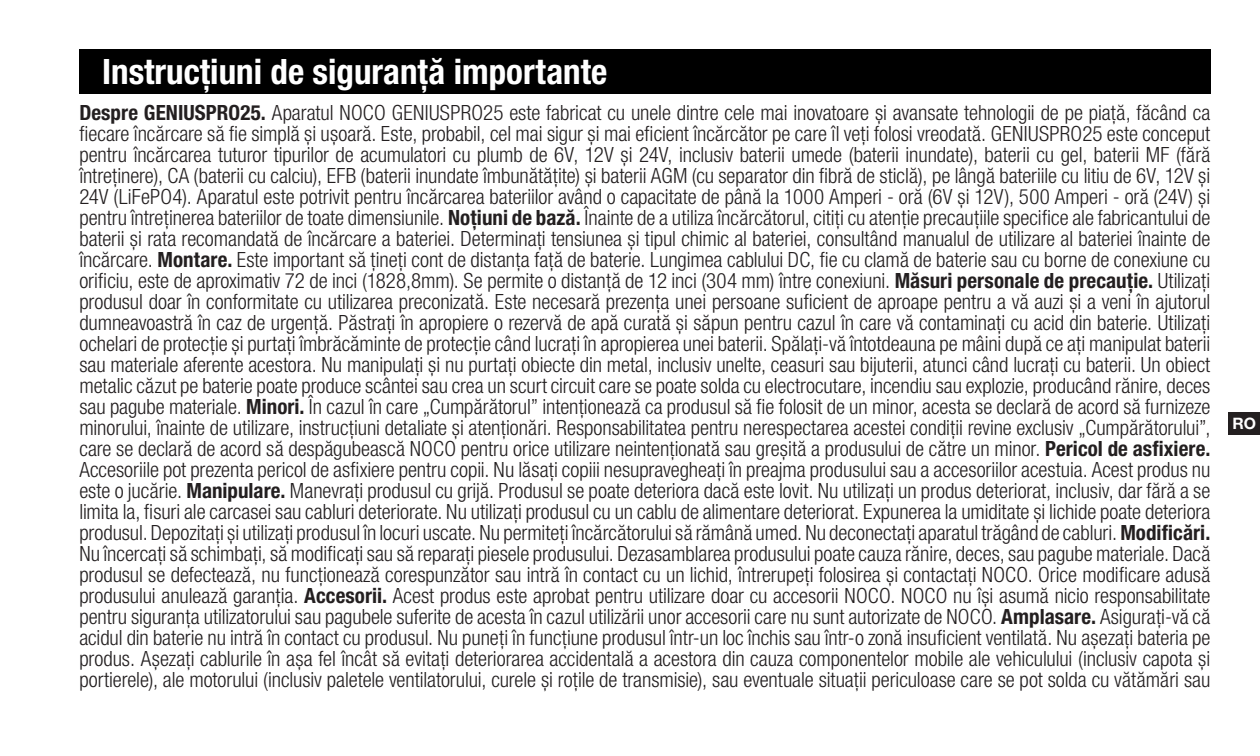
<style>
.page{position:relative;width:1260px;height:756px;background:#fff}
.page>*{position:absolute;margin:0;border:0;box-sizing:border-box;transform-origin:0 0}
.t1{font:700 condensed 35px "Helvetica Neue LTW1 G";color:#fff}
.t2{font:300 condensed 21px/21px "Helvetica Neue LTW1 G";color:#231f20;text-align:justify}
.t3{font:700 15.75px "Helvetica Neue LT Std";color:#fff}
.s1{font-weight:700}
</style>
<div class="page">
<div style="left:1228px;top:412px;width:32px;height:23px;background:#231f20"></div>
<div style="left:79px;top:50px;width:1131px;height:44px;background:#000"></div>
<p class="t1" style="left:102px;top:51px;width:507px">Instrucțiuni de siguranță importante</p>
<p class="t2" style="left:79px;top:102px;width:1133px"><span class="s1">Despre GENIUSPRO25.</span> Aparatul NOCO GENIUSPRO25 este fabricat cu unele dintre cele mai inovatoare și avansate tehnologii de pe piață, făcând ca fiecare încărcare să fie simplă și ușoară. Este, probabil, cel mai sigur și mai eficient încărcător pe care îl veți folosi vreodată. GENIUSPRO25 este conceput pentru încărcarea tuturor tipurilor de acumulatori cu plumb de 6V, 12V și 24V, inclusiv baterii umede (baterii inundate), baterii cu gel, baterii MF (fără întreținere), CA (baterii cu calciu), EFB (baterii inundate îmbunătățite) și baterii AGM (cu separator din fibră de sticlă), pe lângă bateriile cu litiu de 6V, 12V și 24V (LiFePO4). Aparatul este potrivit pentru încărcarea bateriilor având o capacitate de până la 1000 Amperi - oră (6V și 12V), 500 Amperi - oră (24V) și pentru întreținerea bateriilor de toate dimensiunile. <span class="s1">Noțiuni de bază.</span> Înainte de a utiliza încărcătorul, citiți cu atenție precauțiile specifice ale fabricantului de baterii și rata recomandată de încărcare a bateriei. Determinați tensiunea și tipul chimic al bateriei, consultând manualul de utilizare al bateriei înainte de încărcare. <span class="s1">Montare.</span> Este important să țineți cont de distanța față de baterie. Lungimea cablului DC, fie cu clamă de baterie sau cu borne de conexiune cu orificiu, este de aproximativ 72 de inci (1828,8mm). Se permite o distanță de 12 inci (304 mm) între conexiuni. <span class="s1">Măsuri personale de precauție.</span> Utilizați produsul doar în conformitate cu utilizarea preconizată. Este necesară prezența unei persoane suficient de aproape pentru a vă auzi și a veni în ajutorul dumneavoastră în caz de urgență. Păstrați în apropiere o rezervă de apă curată și săpun pentru cazul în care vă contaminați cu acid din baterie. Utilizați ochelari de protecție și purtați îmbrăcăminte de protecție când lucrați în apropierea unei baterii. Spălați-vă întotdeauna pe mâini după ce ați manipulat baterii sau materiale aferente acestora. Nu manipulați și nu purtați obiecte din metal, inclusiv unelte, ceasuri sau bijuterii, atunci când lucrați cu baterii. Un obiect metalic căzut pe baterie poate produce scântei sau crea un scurt circuit care se poate solda cu electrocutare, incendiu sau explozie, producând rănire, deces sau pagube materiale. <span class="s1">Minori.</span> În cazul în care „Cumpărătorul” intenționează ca produsul să fie folosit de un minor, acesta se declară de acord să furnizeze minorului, înainte de utilizare, instrucțiuni detaliate și atenționări. Responsabilitatea pentru nerespectarea acestei condiții revine exclusiv „Cumpărătorului”, care se declară de acord să despăgubească NOCO pentru orice utilizare neintenționată sau greșită a produsului de către un minor. <span class="s1">Pericol de asfixiere.<br></span>Accesoriile pot prezenta pericol de asfixiere pentru copii. Nu lăsați copiii nesupravegheați în preajma produsului sau a accesoriilor acestuia. Acest produs nu este o jucărie. <span class="s1">Manipulare.</span> Manevrați produsul cu grijă. Produsul se poate deteriora dacă este lovit. Nu utilizați un produs deteriorat, inclusiv, dar fără a se limita la, fisuri ale carcasei sau cabluri deteriorate. Nu utilizați produsul cu un cablu de alimentare deteriorat. Expunerea la umiditate și lichide poate deteriora produsul. Depozitați și utilizați produsul în locuri uscate. Nu permiteți încărcătorului să rămână umed. Nu deconectați aparatul trăgând de cabluri. <span class="s1">Modificări.<br></span>Nu încercați să schimbați, să modificați sau să reparați piesele produsului. Dezasamblarea produsului poate cauza rănire, deces, sau pagube materiale. Dacă produsul se defectează, nu funcționează corespunzător sau intră în contact cu un lichid, întrerupeți folosirea și contactați NOCO. Orice modificare adusă produsului anulează garanția. <span class="s1">Accesorii.</span> Acest produs este aprobat pentru utilizare doar cu accesorii NOCO. NOCO nu își asumă nicio responsabilitate pentru siguranța utilizatorului sau pagubele suferite de acesta în cazul utilizării unor accesorii care nu sunt autorizate de NOCO. <span class="s1">Amplasare.</span> Asigurați-vă că acidul din baterie nu intră în contact cu produsul. Nu puneți în funcțiune produsul într-un loc închis sau într-o zonă insuficient ventilată. Nu așezați bateria pe produs. Așezați cablurile în așa fel încât să evitați deteriorarea accidentală a acestora din cauza componentelor mobile ale vehiculului (inclusiv capota și portierele), ale motorului (inclusiv paletele ventilatorului, curele și roțile de transmisie), sau eventuale situații periculoase care se pot solda cu vătămări sau</p>
<p class="t3" style="left:1232px;top:414px;width:25px">RO</p>
</div>
